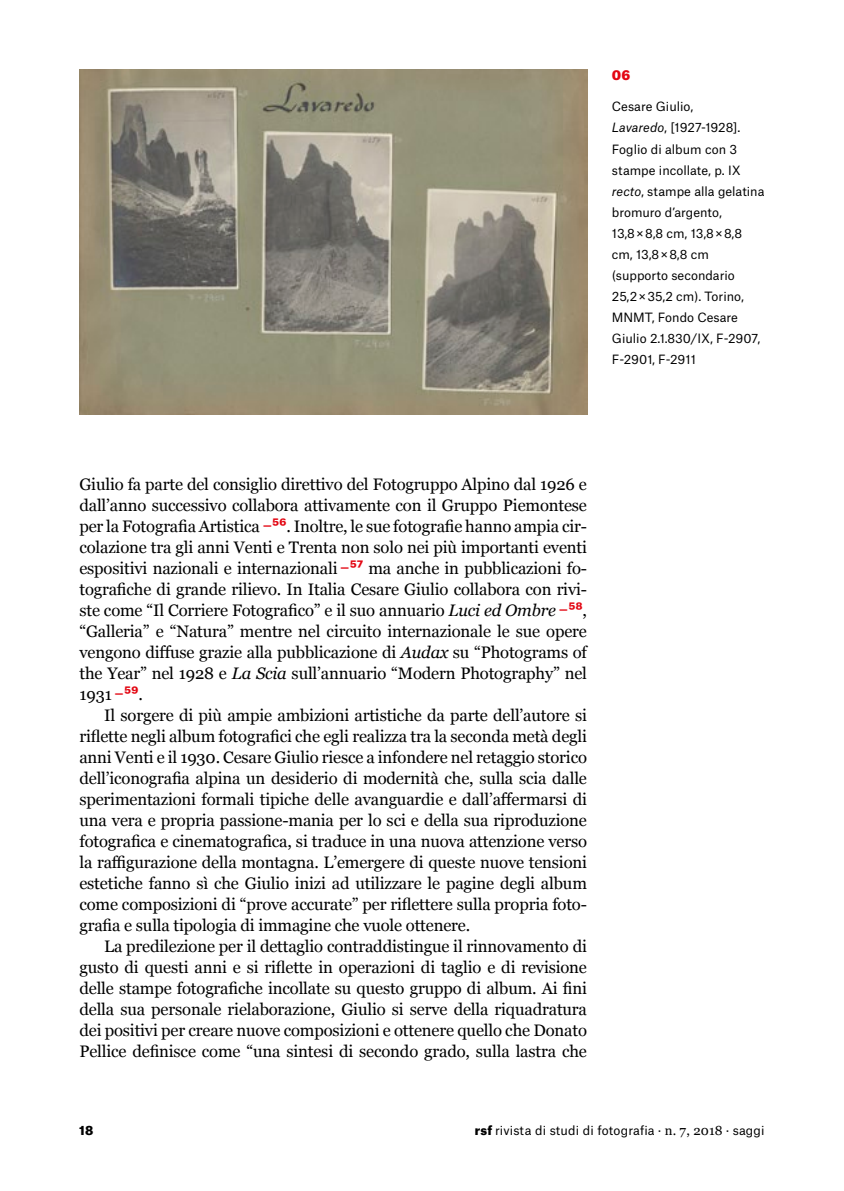
<style>
.page{position:relative;width:844px;height:1191px;background:#fff}
.page>*{position:absolute;margin:0;border:0;box-sizing:border-box;transform-origin:0 0}
.Testo_paragrafo_inde{font:16.62px/21px "Georgia";letter-spacing:-.01em;color:#000;text-align:justify}
.Testo_paragrafo_no_i{font:16.62px/21px "Georgia";letter-spacing:-.01em;color:#000;text-align:justify}
.t1{font:900 13.12px "Atlas Grotesk";color:#e30612}
.t2{font:12.25px/21px "Atlas Grotesk";color:#000}
.t3{font:900 12.25px "Atlas Grotesk";color:#000}
.s1{font-style:italic}
.s2{font-family:"Atlas Grotesk";color:#e30612}
.s3{font-family:"Atlas Grotesk";font-weight:700;color:#e30612}
.s4{font-weight:900}
.s5{font-family:"Georgia";font-size:13.12px}
</style>
<div class="page">
<img style="left:79px;top:69px;width:508px;height:346px">
<p class="t1" style="left:611px;top:64px;width:20px">06</p>
<p class="t2" style="left:611px;top:95px;width:83px">Cesare Giulio,</p>
<p class="t2" style="left:611px;top:116px;width:154px"><span class="s1">Lavaredo</span>, [1927-1928].<br>Foglio di album con 3 stampe incollate, p. IX <span class="s1">recto</span>, stampe alla gelatina bromuro d’argento,<br>13,8 × 8,8 cm, 13,8 × 8,8 cm, 13,8 × 8,8 cm (supporto secondario<br>25,2 × 35,2 cm). Torino,<br>MNMT, Fondo Cesare<br>Giulio 2.1.830/IX, F-2907,<br>F-2901, F-2911</p>
<p class="Testo_paragrafo_no_i" style="left:79px;top:473px;width:509px">Giulio fa parte del consiglio direttivo del Fotogruppo Alpino dal 1926 e dall’anno successivo collabora attivamente con il Gruppo Piemontese per la Fotografia Artistica <span class="s2">−</span><span class="s3">56</span>. Inoltre, le sue fotografie hanno ampia cir&shy;colazione tra gli anni Venti e Trenta non solo nei più importanti eventi espositivi nazionali e internazionali <span class="s2">−</span><span class="s3">57</span> ma anche in pubblicazioni fo&shy;tografiche di grande rilievo. In Italia Cesare Giulio collabora con rivi&shy;ste come “Il Corriere Fotografico” e il suo annuario <span class="s1">Luci ed Ombre</span> <span class="s2">−</span><span class="s3">58</span>, “Galleria” e “Natura” mentre nel circuito internazionale le sue opere vengono diffuse grazie alla pubblicazione di <span class="s1">Audax</span> su “Photograms of the Year” nel 1928 e <span class="s1">La Scia</span> sull’annuario “Modern Photography” nel 1931 <span class="s2">−</span><span class="s3">59</span>.</p>
<p class="Testo_paragrafo_inde" style="left:79px;top:704px;width:509px;text-indent:25px">Il sorgere di più ampie ambizioni artistiche da parte dell’autore si riflette negli album fotografici che egli realizza tra la seconda metà degli anni Venti e il 1930. Cesare Giulio riesce a infondere nel retaggio storico dell’iconografia alpina un desiderio di modernità che, sulla scia dalle sperimentazioni formali tipiche delle avanguardie e dall’affermarsi di una vera e propria passione-mania per lo sci e della sua riproduzione fotografica e cinematografica, si traduce in una nuova attenzione verso la raffigurazione della montagna. L’emergere di queste nuove tensioni estetiche fanno sì che Giulio inizi ad utilizzare le pagine degli album come composizioni di “prove accurate” per riflettere sulla propria foto&shy;grafia e sulla tipologia di immagine che vuole ottenere.</p>
<p class="Testo_paragrafo_inde" style="left:79px;top:935px;width:509px;text-indent:25px">La predilezione per il dettaglio contraddistingue il rinnovamento di gusto di questi anni e si riflette in operazioni di taglio e di revisione delle stampe fotografiche incollate su questo gruppo di album. Ai fini della sua personale rielaborazione, Giulio si serve della riquadratura dei positivi per creare nuove composizioni e ottenere quello che Donato Pellice definisce come “una sintesi di secondo grado, sulla lastra che</p>
<p class="t3" style="left:79px;top:1120px;width:16px">18</p>
<p class="t2" style="left:475px;top:1118px;width:291px"><span class="s4">rsf</span> rivista di studi di fotografia · <span class="s5">n. 7, 2018</span> · saggi</p>
</div>
